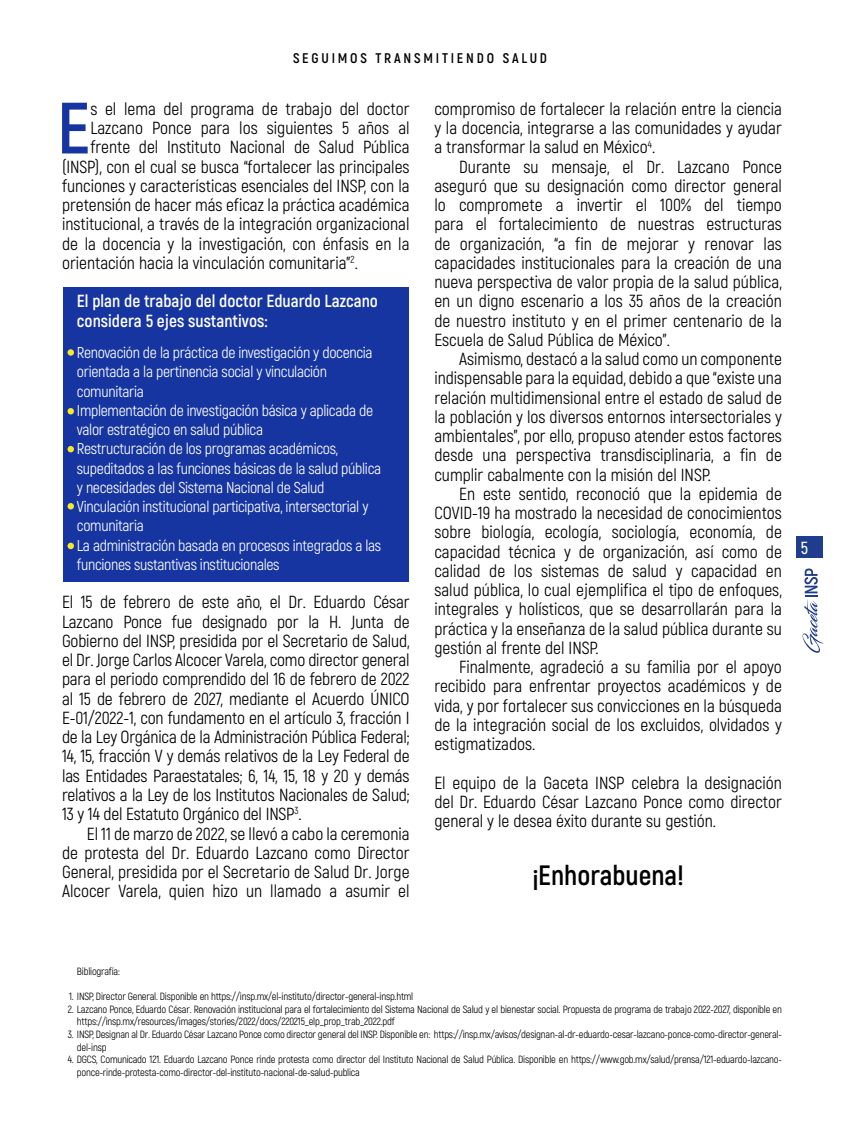
<style>
.page{position:relative;width:844px;height:1141px;background:#fff}
.page>*{position:absolute;margin:0;border:0;box-sizing:border-box;transform-origin:0 0}
.t1{font:700 72.45px "Akrobat";color:#1635a1}
.t2{font:700 28px "Akrobat";color:#000}
.t3{font:17.5px/19.2px "Akrobat";color:#000;text-align:justify}
.t4{font:700 17.5px/19.2px "Akrobat";color:#fff}
.t5{font:600 17.5px "Akrobat";color:#fff}
.t6{font:15.75px/19.2px "Akrobat";letter-spacing:-.02em;color:#fff}
.t7{font:700 14px "Akrobat";letter-spacing:.2em;color:#000}
.t8{font:10.5px/12.6px "Akrobat";letter-spacing:-.02em;color:#000}
</style>
<div class="page">
<svg style="left:802px;top:568px;width:21px;height:85px"></svg>
<div style="left:796px;top:537px;width:26px;height:21px;background:#1f3c8d"></div>
<div style="left:63px;top:287px;width:345px;height:295px;background:#1635a1"></div>
<div style="left:67px;top:349px;width:7px;height:7px;background:#f8e926;border-radius:50%"></div>
<div style="left:67px;top:408px;width:7px;height:6px;background:#f8e926;border-radius:50%"></div>
<div style="left:67px;top:446px;width:7px;height:6px;background:#f8e926;border-radius:50%"></div>
<div style="left:67px;top:503px;width:7px;height:6px;background:#f8e926;border-radius:50%"></div>
<div style="left:67px;top:543px;width:7px;height:6px;background:#f8e926;border-radius:50%"></div>
<p class="t7" style="left:293px;top:49px;width:255px">SEGUIMOS TRANSMITIENDO SALUD</p>
<h1 class="t1" style="left:57px;top:83px;width:35px">E</h1>
<p class="t3" style="left:90px;top:99px;width:320px">s el lema del programa de trabajo del doctor</p>
<p class="t3" style="left:90px;top:118px;width:320px">Lazcano Ponce para los siguientes 5 años al</p>
<p class="t3" style="left:90px;top:138px;width:320px">frente del Instituto Nacional de Salud Pública</p>
<p class="t3" style="left:62px;top:157px;width:349px">(INSP), con el cual se busca “fortalecer las principales</p>
<p class="t3" style="left:62px;top:176px;width:349px">funciones y características esenciales del INSP, con la</p>
<p class="t3" style="left:62px;top:195px;width:349px">pretensión de hacer más eficaz la práctica académica</p>
<p class="t3" style="left:62px;top:215px;width:349px">institucional, a través de la integración organizacional</p>
<p class="t3" style="left:62px;top:234px;width:349px">de la docencia y la investigación, con énfasis en la</p>
<p class="t3" style="left:62px;top:253px;width:297px">orientación hacia la vinculación comunitaria”<sup>2</sup>.</p>
<p class="t4" style="left:77px;top:292px;width:302px">El plan de trabajo del doctor Eduardo Lazcano considera 5 ejes sustantivos:</p>
<p class="t6" style="left:77px;top:343px;width:306px">Renovación de la práctica de investigación y docencia orientada a la pertinencia social y vinculación comunitaria<br>Implementación de investigación básica y aplicada de valor estratégico en salud pública<br>Restructuración de los programas académicos, supeditados a las funciones básicas de la salud pública y necesidades del Sistema Nacional de Salud Vinculación institucional participativa, intersectorial y comunitaria<br>La administración basada en procesos integrados a las funciones sustantivas institucionales</p>
<p class="t3" style="left:62px;top:593px;width:349px">El 15 de febrero de este año, el Dr. Eduardo César Lazcano Ponce fue designado por la H. Junta de Gobierno del INSP, presidida por el Secretario de Salud, el Dr. Jorge Carlos Alcocer Varela, como director general para el periodo comprendido del 16 de febrero de 2022 al 15 de febrero de 2027, mediante el Acuerdo ÚNICO E-01/2022-1, con fundamento en el artículo 3, fracción I de la Ley Orgánica de la Administración Pública Federal; 14, 15, fracción V y demás relativos de la Ley Federal de las Entidades Paraestatales; 6, 14, 15, 18 y 20 y demás relativos a la Ley de los Institutos Nacionales de Salud; 13 y 14 del Estatuto Orgánico del INSP<sup>3</sup>.</p>
<p class="t3" style="left:62px;top:824px;width:349px;text-indent:25px">El 11 de marzo de 2022, se llevó a cabo la ceremonia de protesta del Dr. Eduardo Lazcano como Director General, presidida por el Secretario de Salud Dr. Jorge Alcocer Varela, quien hizo un llamado a asumir el</p>
<p class="t3" style="left:434px;top:99px;width:349px">compromiso de fortalecer la relación entre la ciencia y la docencia, integrarse a las comunidades y ayudar a transformar la salud en México<sup>4</sup>.</p>
<p class="t3" style="left:434px;top:157px;width:349px;text-indent:25px">Durante su mensaje, el Dr. Lazcano Ponce aseguró que su designación como director general lo compromete a invertir el 100% del tiempo para el fortalecimiento de nuestras estructuras de organización, “a fin de mejorar y renovar las capacidades institucionales para la creación de una nueva perspectiva de valor propia de la salud pública, en un digno escenario a los 35 años de la creación de nuestro instituto y en el primer centenario de la Escuela de Salud Pública de México”.</p>
<p class="t3" style="left:434px;top:349px;width:349px;text-indent:25px">Asimismo, destacó a la salud como un componente indispensable para la equidad, debido a que “existe una relación multidimensional entre el estado de salud de la población y los diversos entornos intersectoriales y ambientales”, por ello, propuso atender estos factores desde una perspectiva transdisciplinaria, a fin de cumplir cabalmente con la misión del INSP.</p>
<p class="t3" style="left:434px;top:484px;width:349px;text-indent:25px">En este sentido, reconoció que la epidemia de COVID-19 ha mostrado la necesidad de conocimientos sobre biología, ecología, sociología, economía, de capacidad técnica y de organización, así como de calidad de los sistemas de salud y capacidad en salud pública, lo cual ejemplifica el tipo de enfoques, integrales y holísticos, que se desarrollarán para la práctica y la enseñanza de la salud pública durante su gestión al frente del INSP.</p>
<p class="t3" style="left:434px;top:657px;width:349px;text-indent:25px">Finalmente, agradeció a su familia por el apoyo recibido para enfrentar proyectos académicos y de vida, y por fortalecer sus convicciones en la búsqueda de la integración social de los excluidos, olvidados y estigmatizados.</p>
<p class="t3" style="left:434px;top:773px;width:349px">El equipo de la Gaceta INSP celebra la designación del Dr. Eduardo César Lazcano Ponce como director general y le desea éxito durante su gestión.</p>
<h2 class="t2" style="left:532px;top:858px;width:154px">¡Enhorabuena!</h2>
<p class="t5" style="left:800px;top:538px;width:9px">5</p>
<p class="t8" style="left:77px;top:965px;width:44px">Bibliografía:</p>
<p class="t8" style="left:69px;top:990px;width:346px">1. INSP, Director General. Disponible en https://insp.mx/el-instituto/director-general-insp.html</p>
<p class="t8" style="left:77px;top:1003px;width:706px;text-indent:-9px">2. Lazcano Ponce, Eduardo César. Renovación institucional para el fortalecimiento del Sistema Nacional de Salud y el bienestar social. Propuesta de programa de trabajo 2022-2027, disponible en https://insp.mx/resources/images/stories/2022/docs/220215_elp_prop_trab_2022.pdf</p>
<p class="t8" style="left:77px;top:1028px;width:706px;text-indent:-9px">3. INSP, Designan al Dr. Eduardo César Lazcano Ponce como director general del INSP. Disponible en: https://insp.mx/avisos/designan-al-dr-eduardo-cesar-lazcano-ponce-como-director-general&shy;del-insp</p>
<p class="t8" style="left:77px;top:1053px;width:706px;text-indent:-9px">4. DGCS, Comunicado 121. Eduardo Lazcano Ponce rinde protesta como director del Instituto Nacional de Salud Pública. Disponible en https://www.gob.mx/salud/prensa/121-eduardo-lazcano&shy;ponce-rinde-protesta-como-director-del-instituto-nacional-de-salud-publica</p>
</div>
